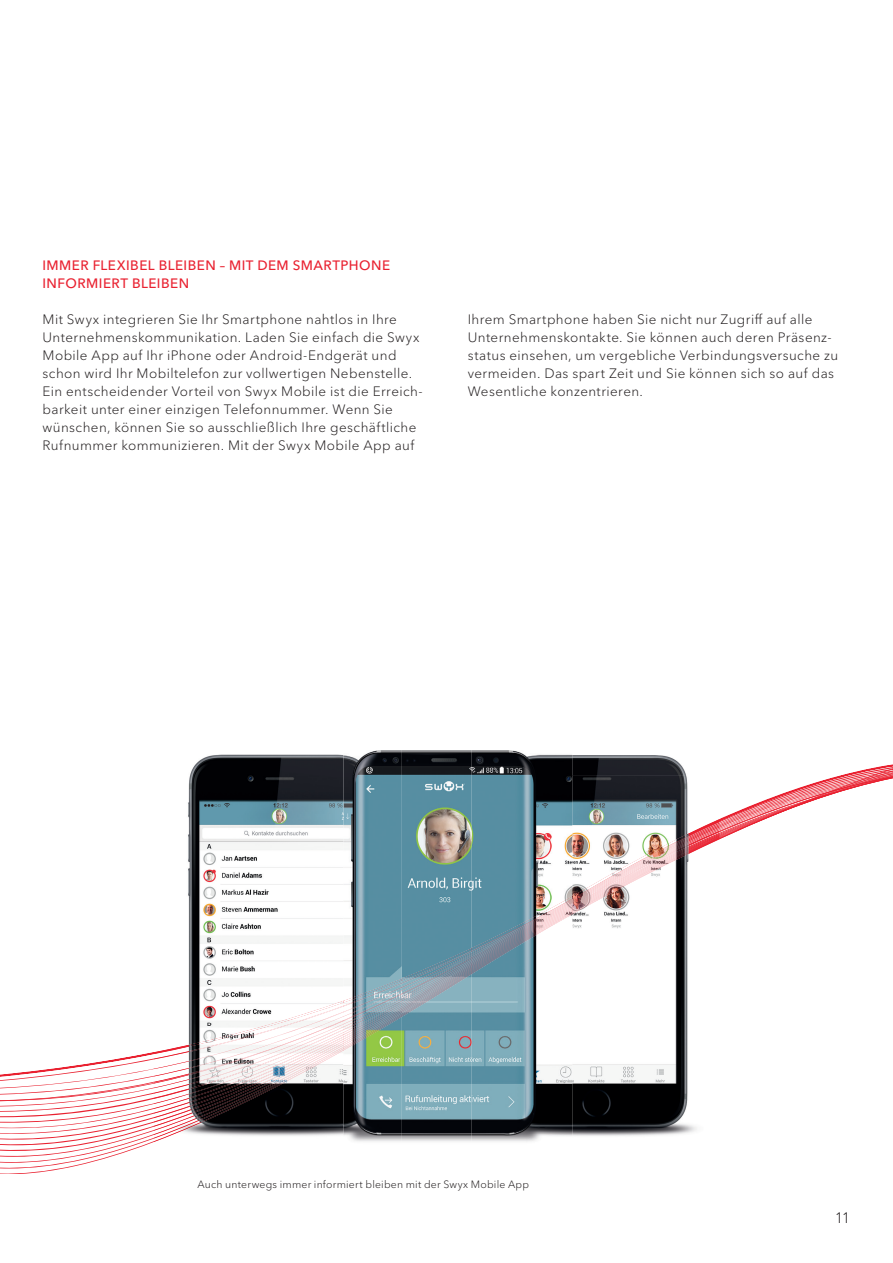
<style>
.page{position:relative;width:893px;height:1263px;background:#fff}
.page>*{position:absolute;margin:0;border:0;box-sizing:border-box;transform-origin:0 0}
.t1{font:300 15px "Avenir Next LT Pro";color:#231f20}
.t2{font:300 13.5px/18px "Avenir Next LT Pro";letter-spacing:.03em;color:#231f20}
.t3{font:500 13.5px/18px "Avenir Next LT Pro";letter-spacing:.035em;color:#e92130}
.t4{font:300 10.5px "Avenir Next LT Pro";letter-spacing:.02em;color:#231f20}
</style>
<div class="page">
<svg style="left:0;top:764px;width:893px;height:322px"></svg>
<img style="left:154px;top:754px;width:189px;height:247px">
<img style="left:154px;top:1135px;width:171px;height:3px">
<img style="left:154px;top:1131px;width:189px;height:4px">
<img style="left:154px;top:1127px;width:189px;height:4px">
<img style="left:154px;top:1122px;width:189px;height:5px">
<img style="left:154px;top:1118px;width:189px;height:4px">
<img style="left:154px;top:1114px;width:189px;height:4px">
<img style="left:154px;top:1109px;width:189px;height:5px">
<img style="left:154px;top:1104px;width:189px;height:5px">
<img style="left:154px;top:1099px;width:189px;height:5px">
<img style="left:154px;top:1094px;width:189px;height:5px">
<img style="left:154px;top:1088px;width:189px;height:6px">
<img style="left:154px;top:1083px;width:189px;height:5px">
<img style="left:154px;top:1076px;width:189px;height:7px">
<img style="left:154px;top:1069px;width:189px;height:7px">
<img style="left:154px;top:1059px;width:189px;height:10px">
<img style="left:154px;top:1054px;width:189px;height:5px">
<img style="left:154px;top:1001px;width:189px;height:53px">
<img style="left:572px;top:755px;width:147px;height:20px">
<img style="left:572px;top:775px;width:147px;height:361px">
<img style="left:572px;top:819px;width:147px;height:80px">
<img style="left:343px;top:750px;width:229px;height:392px">
<img style="left:402px;top:1016px;width:70px;height:1px">
<img style="left:402px;top:1014px;width:70px;height:2px">
<img style="left:402px;top:1013px;width:70px;height:1px">
<img style="left:402px;top:1011px;width:70px;height:2px">
<img style="left:402px;top:1010px;width:70px;height:1px">
<img style="left:402px;top:1008px;width:70px;height:2px">
<img style="left:402px;top:1007px;width:70px;height:1px">
<img style="left:402px;top:1005px;width:70px;height:2px">
<img style="left:402px;top:1003px;width:70px;height:2px">
<img style="left:402px;top:1001px;width:70px;height:2px">
<img style="left:402px;top:999px;width:70px;height:2px">
<img style="left:402px;top:997px;width:70px;height:2px">
<img style="left:402px;top:995px;width:70px;height:2px">
<img style="left:402px;top:994px;width:70px;height:1px">
<img style="left:402px;top:991px;width:70px;height:3px">
<img style="left:402px;top:988px;width:70px;height:3px">
<img style="left:402px;top:984px;width:70px;height:4px">
<img style="left:402px;top:981px;width:70px;height:3px">
<img style="left:402px;top:948px;width:70px;height:33px">
<img style="left:343px;top:1049px;width:59px;height:2px">
<img style="left:343px;top:1047px;width:59px;height:2px">
<img style="left:343px;top:1045px;width:59px;height:2px">
<img style="left:343px;top:1044px;width:59px;height:1px">
<img style="left:343px;top:1042px;width:59px;height:2px">
<img style="left:343px;top:1040px;width:59px;height:2px">
<img style="left:343px;top:1037px;width:59px;height:3px">
<img style="left:343px;top:1035px;width:59px;height:2px">
<img style="left:343px;top:1033px;width:59px;height:2px">
<img style="left:343px;top:979px;width:59px;height:54px">
<img style="left:343px;top:1027px;width:59px;height:3px">
<img style="left:343px;top:1024px;width:59px;height:3px">
<img style="left:343px;top:1021px;width:59px;height:3px">
<img style="left:343px;top:993px;width:59px;height:28px">
<img style="left:472px;top:962px;width:100px;height:2px">
<img style="left:472px;top:959px;width:100px;height:2px">
<img style="left:472px;top:956px;width:100px;height:2px">
<img style="left:472px;top:954px;width:100px;height:2px">
<img style="left:472px;top:952px;width:100px;height:2px">
<img style="left:472px;top:950px;width:100px;height:2px">
<img style="left:472px;top:896px;width:100px;height:54px">
<p class="t3" style="left:43px;top:256px;width:349px">IMMER FLEXIBEL BLEIBEN – MIT DEM SMARTPHONE<br>INFORMIERT BLEIBEN</p>
<p class="t2" style="left:43px;top:310px;width:382px">Mit Swyx integrieren Sie Ihr Smartphone nahtlos in Ihre Unternehmenskommunikation. Laden Sie einfach die Swyx Mobile App auf Ihr iPhone oder Android-Endgerät und schon wird Ihr Mobiltelefon zur vollwertigen Nebenstelle.<br>Ein entscheidender Vorteil von Swyx Mobile ist die Erreich&shy;barkeit unter einer einzigen Telefonnummer. Wenn Sie wünschen, können Sie so ausschließlich Ihre geschäftliche Rufnummer kommunizieren. Mit der Swyx Mobile App auf</p>
<p class="t2" style="left:468px;top:310px;width:372px">Ihrem Smartphone haben Sie nicht nur Zugriff auf alle Unter nehmenskontakte. Sie können auch deren Präsenz&shy;status einsehen, um vergeb liche Verbindungs versuche zu vermeiden. Das spart Zeit und Sie können sich so auf das Wesentliche konzentrieren.</p>
<p class="t4" style="left:197px;top:1178px;width:333px">Auch unterwegs immer informiert bleiben mit der Swyx Mobile App</p>
<p class="t1" style="left:835px;top:1209px;width:17px">11</p>
</div>
